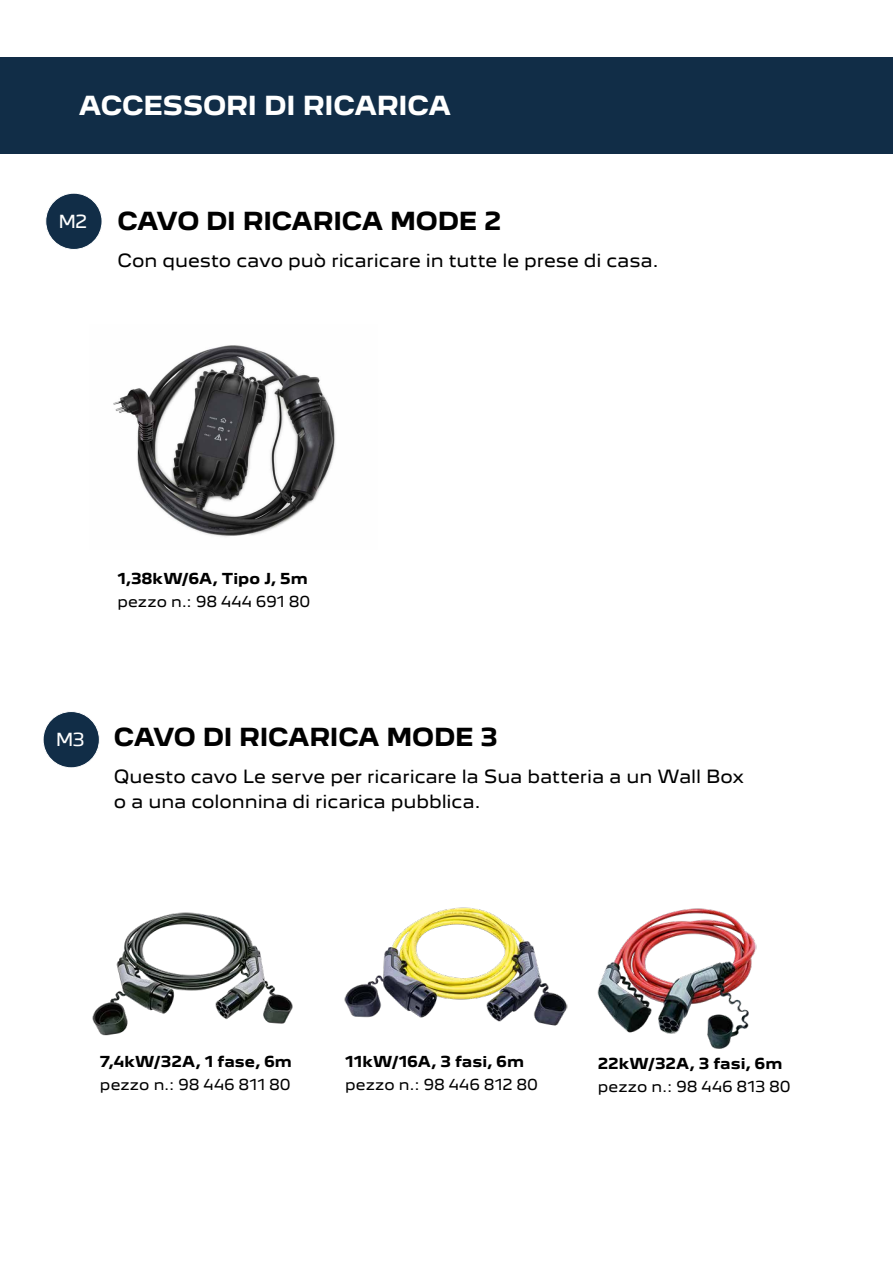
<style>
.page{position:relative;width:893px;height:1263px;background:#fff}
.page>*{position:absolute;margin:0;border:0;box-sizing:border-box;transform-origin:0 0}
.t1{font:700 24px "Peugeot New";letter-spacing:-.015em;color:#fff}
.t2{font:700 22.65px "Peugeot New";letter-spacing:-.015em;color:#000}
.t3{font:16.65px/25px "Peugeot New";letter-spacing:-.005em;color:#000}
.t4{font:16.5px "Peugeot New";color:#fff}
.t5{font:13.8px "Peugeot New";letter-spacing:.015em;color:#000}
.t6{font:700 13.8px "Peugeot New";letter-spacing:.005em;color:#000}
</style>
<div class="page">
<img style="left:113px;top:345px;width:223px;height:192px">
<img style="left:92px;top:912px;width:201px;height:124px">
<img style="left:344px;top:907px;width:224px;height:119px">
<img style="left:597px;top:908px;width:160px;height:141px">
<div style="left:0;top:57px;width:893px;height:96px;background:#112d47"></div>
<div style="left:46px;top:193px;width:56px;height:56px;background:#112d47;border-radius:50%"></div>
<div style="left:45px;top:193px;width:57px;height:57px;border:1px solid #fff;border-radius:50%"></div>
<div style="left:43px;top:711px;width:56px;height:57px;background:#112d47;border-radius:50%"></div>
<div style="left:43px;top:711px;width:57px;height:57px;border:1px solid #fff;border-radius:50%"></div>
<h1 class="t1" style="left:79px;top:85px;width:374px">ACCESSORI DI RICARICA</h1>
<p class="t4" style="left:59px;top:208px;width:30px">M2</p>
<h2 class="t2" style="left:117px;top:202px;width:385px">CAVO DI RICARICA MODE 2</h2>
<p class="t3" style="left:117px;top:246px;width:543px">Con questo cavo può ricaricare in tutte le prese di casa.</p>
<p class="t6" style="left:117px;top:567px;width:192px">1,38kW/6A, Tipo J, 5m</p>
<p class="t5" style="left:117px;top:590px;width:194px">pezzo n.: 98 444 691 80</p>
<p class="t4" style="left:56px;top:726px;width:30px">M3</p>
<h2 class="t2" style="left:114px;top:718px;width:385px">CAVO DI RICARICA MODE 3</h2>
<p class="t3" style="left:114px;top:762px;width:632px">Questo cavo Le serve per ricaricare la Sua batteria a un Wall Box o a una colonnina di ricarica pubblica.</p>
<p class="t6" style="left:100px;top:1050px;width:194px">7,4kW/32A, 1 fase, 6m</p>
<p class="t5" style="left:100px;top:1073px;width:192px">pezzo n.: 98 446 811 80</p>
<p class="t6" style="left:345px;top:1050px;width:180px">11kW/16A, 3 fasi, 6m</p>
<p class="t5" style="left:345px;top:1073px;width:194px">pezzo n.: 98 446 812 80</p>
<p class="t6" style="left:598px;top:1052px;width:186px">22kW/32A, 3 fasi, 6m</p>
<p class="t5" style="left:598px;top:1075px;width:194px">pezzo n.: 98 446 813 80</p>
</div>
